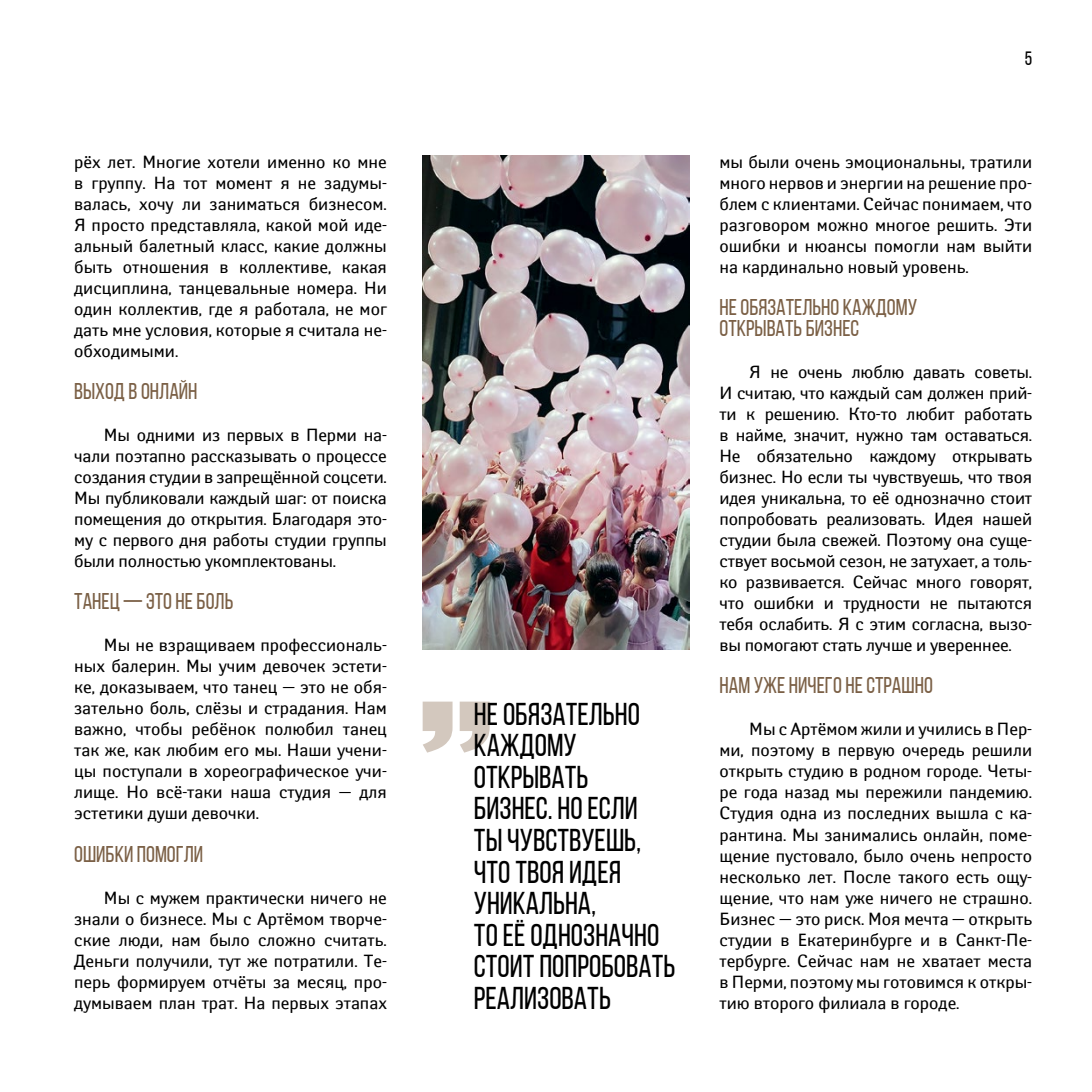
<style>
.page{position:relative;width:1092px;height:1092px;background:#fff}
.page>*{position:absolute;margin:0;border:0;box-sizing:border-box;transform-origin:0 0}
.t1{font:31.5px/31.5px "Bebas Neue";color:#000}
.t2{font:22.75px/21px "Bebas Neue";color:#7b6046}
.t3{font:19.25px "Bebas Neue";color:#000}
.t4{font:17.5px/21px "Yanus C";color:#000;text-align:justify}
</style>
<div class="page">
<svg style="left:422px;top:701px;width:67px;height:51px"></svg>
<img style="left:422px;top:156px;width:267px;height:493px">
<p class="t4" style="left:74px;top:151px;width:314px">рёх лет. Многие хотели именно ко мне в группу. На тот момент я не задумы&shy;валась, хочу ли заниматься бизнесом.<br>Я просто представляла, какой мой иде&shy;альный балетный класс, какие должны быть отношения в коллективе, какая дисциплина, танцевальные номера. Ни один коллектив, где я работала, не мог дать мне условия, которые я считала не&shy;обходимыми.</p>
<h2 class="t2" style="left:74px;top:380px;width:125px">ВЫХОД В ОНЛАЙН</h2>
<p class="t4" style="left:74px;top:424px;width:314px;text-indent:30px">Мы одними из первых в Перми на&shy;чали поэтапно рассказывать о процессе создания студии в запрещённой соцсети.<br>Мы публиковали каждый шаг: от поиска помещения до открытия. Благодаря это&shy;му с первого дня работы студии группы были полностью укомплектованы.</p>
<h2 class="t2" style="left:74px;top:590px;width:161px">ТАНЕЦ — ЭТО НЕ БОЛЬ</h2>
<p class="t4" style="left:74px;top:634px;width:314px;text-indent:30px">Мы не взращиваем профессиональ&shy;ных балерин. Мы учим девочек эстети&shy;ке, доказываем, что танец — это не обя&shy;зательно боль, слёзы и страдания. Нам важно, чтобы ребёнок полюбил танец так же, как любим его мы. Наши учени&shy;цы поступали в хореографическое учи&shy;лище. Но всё-таки наша студия — для эстетики души девочки.</p>
<h2 class="t2" style="left:74px;top:842px;width:131px">ОШИБКИ ПОМОГЛИ</h2>
<p class="t4" style="left:74px;top:886px;width:314px;text-indent:30px">Мы с мужем практически ничего не знали о бизнесе. Мы с Артёмом творче&shy;ские люди, нам было сложно считать.<br>Деньги получили, тут же потратили. Те&shy;перь формируем отчёты за месяц, про&shy;думываем план трат. На первых этапах</p>
<h1 class="t1" style="left:474px;top:698px;width:203px">НЕ ОБЯЗАТЕЛЬНО<br>КАЖДОМУ<br>ОТКРЫВАТЬ<br>БИЗНЕС. НО ЕСЛИ<br>ТЫ ЧУВСТВУЕШЬ,<br>ЧТО ТВОЯ ИДЕЯ<br>УНИКАЛЬНА,<br>ТОЕЁОДНОЗНАЧНО<br>СТОИТ ПОПРОБОВАТЬ<br>РЕАЛИЗОВАТЬ</h1>
<p class="t3" style="left:1024px;top:48px;width:9px">5</p>
<p class="t4" style="left:719px;top:151px;width:314px">мы были очень эмоциональны, тратили много нервов и энергии на решение про&shy;блем с клиентами. Сейчас понимаем, что разговором можно многое решить. Эти ошибки и нюансы помогли нам выйти на кардинально новый уровень.</p>
<h2 class="t2" style="left:719px;top:296px;width:199px">НЕ ОБЯЗАТЕЛЬНО КАЖДОМУ<br>ОТКРЫВАТЬ БИЗНЕС</h2>
<p class="t4" style="left:719px;top:361px;width:314px;text-indent:30px">Я не очень люблю давать советы.<br>И считаю, что каждый сам должен прий&shy;ти к решению. Кто-то любит работать в найме, значит, нужно там оставаться.<br>Не обязательно каждому открывать бизнес. Но если ты чувствуешь, что твоя идея уникальна, то её однозначно стоит попробовать реализовать. Идея нашей студии была свежей. Поэтому она суще&shy;ствует восьмой сезон, не затухает, а толь&shy;ко развивается. Сейчас много говорят, что ошибки и трудности не пытаются тебя ослабить. Я с этим согласна, вызо&shy;вы помогают стать лучше и увереннее.</p>
<h2 class="t2" style="left:719px;top:674px;width:215px">НАМ УЖЕ НИЧЕГО НЕ СТРАШНО</h2>
<p class="t4" style="left:719px;top:718px;width:314px;text-indent:30px">Мы с Артёмом жили и учились в Пер&shy;ми, поэтому в первую очередь решили открыть студию в родном городе. Четы&shy;ре года назад мы пережили пандемию.<br>Студия одна из последних вышла с ка&shy;рантина. Мы занимались онлайн, поме&shy;щение пустовало, было очень непросто несколько лет. После такого есть ощу&shy;щение, что нам уже ничего не страшно.<br>Бизнес — это риск. Моя мечта — открыть студии в Екатеринбурге и в Санкт-Пе&shy;тербурге. Сейчас нам не хватает места в Перми, поэтому мы готовимся к откры&shy;тию второго филиала в городе.</p>
</div>
